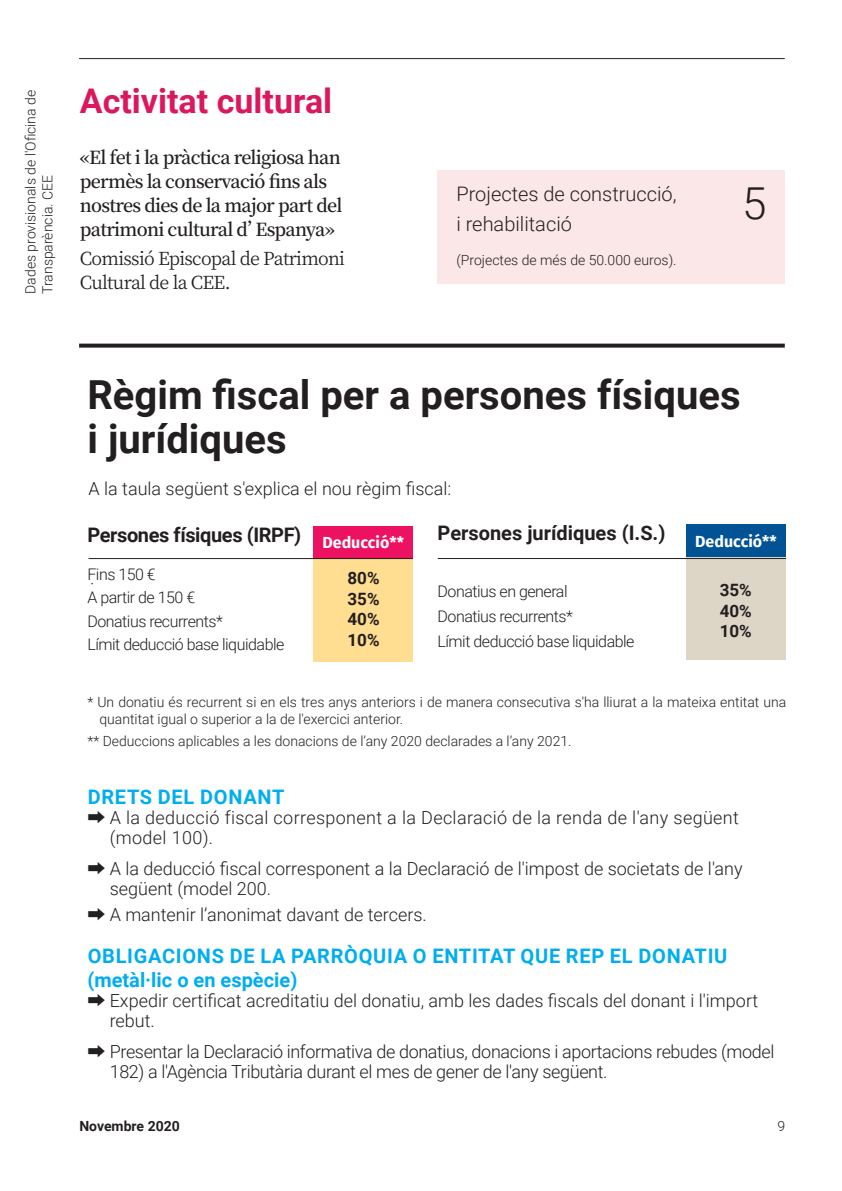
<style>
.page{position:relative;width:842px;height:1191px;background:#fff}
.page>*{position:absolute;margin:0;border:0;box-sizing:border-box;transform-origin:0 0}
.t1{font:300 44px "Roboto";color:#231f20}
.t2{font:700 40px/44px "Roboto";color:#231f20}
.t3{font:700 34px "Roboto";color:#dc185d}
.t4{font:700 20px/24px "Roboto";letter-spacing:.035em;color:#00aeef}
.t5{font:300 20px/30px "Roboto";color:#231f20}
.t6{font:700 20px "Roboto";color:#231f20}
.t7{font:700 20px "Roboto";letter-spacing:-.02em;color:#231f20}
.t8{font:300 18px/20px "Roboto";color:#231f20}
.t9{font:300 18px/20px "Roboto";letter-spacing:-.02em;color:#231f20}
.t10{font:600 18px/24px "Noto Serif TC";letter-spacing:-.04em;color:#231f20}
.t11{font:300 18px/20px "Roboto";letter-spacing:.02em;color:#231f20}
.t12{font:18px/24px "Noto Serif TC";letter-spacing:-.04em;color:#231f20}
.t13{font:700 17px/20.4px "Roboto";color:#231f20;text-align:justify}
.t14{font:300 16px/23.2px "Roboto";letter-spacing:-.03em;color:#231f20}
.t15{font:700 16px "Fira Sans";color:#fff}
.t16{font:300 14px/16.8px "Roboto";color:#231f20}
.t17{font:700 14px "Roboto";color:#231f20}
.s1{font-family:"Noto Sans JP"}
</style>
<div class="page">
<hr style="left:79px;top:58px;width:706px;height:1px;background:#231f20">
<div style="left:438px;top:171px;width:347px;height:113px;background:#fbe7e7"></div>
<div style="left:313px;top:526px;width:100px;height:33px;background:#ec1161"></div>
<div style="left:686px;top:524px;width:100px;height:33px;background:#015396"></div>
<div style="left:313px;top:559px;width:100px;height:102px;background:#ffdd91"></div>
<div style="left:686px;top:557px;width:100px;height:103px;background:#ddd5c6"></div>
<hr style="left:89px;top:558px;width:323px;height:1px;background:#231f20">
<hr style="left:438px;top:558px;width:348px;height:1px;background:#231f20">
<svg style="left:79px;top:343px;width:706px;height:4px;background:#444041"></svg>
<p class="t16" style="left:22px;top:294px;width:205px;rotate:-90deg">Dades provisionals de l'Oficina de<br>Transparència. CEE</p>
<h3 class="t3" style="left:80px;top:77px;width:254px">Activitat cultural</h3>
<p class="t10" style="left:80px;top:145px;width:264px">«El fet i la pràctica religiosa han permès la conservació fins als nostres dies de la major part del patrimoni cultural d’Espanya»</p>
<p class="t12" style="left:80px;top:247px;width:267px">Comissió Episcopal de Patrimoni<br>Cultural de la CEE.</p>
<h3 class="t5" style="left:456px;top:178px;width:222px">Projectes de construcció, i rehabilitació</h3>
<p class="t16" style="left:456px;top:251px;width:222px">(Projectes de més de 50.000 euros).</p>
<h1 class="t1" style="left:742px;top:173px;width:26px">5</h1>
<h2 class="t2" style="left:87px;top:371px;width:655px">Règim fiscal per a persones físiques i jurídiques</h2>
<p class="t8" style="left:89px;top:477px;width:364px">A la taula següent s'explica el nou règim fiscal:</p>
<h3 class="t7" style="left:87px;top:520px;width:215px">Persones físiques (IRPF)</h3>
<p class="t14" style="left:87px;top:562px;width:198px">Fins 150 €<br>A partir de 150 €<br>Donatius recurrents*<br>Límit deducció base liquidable</p>
<h3 class="t6" style="left:438px;top:518px;width:229px">Persones jurídiques (I.S.)</h3>
<p class="t15" style="left:322px;top:529px;width:83px">Deducció**</p>
<p class="t15" style="left:695px;top:527px;width:83px">Deducció**</p>
<p class="t13" style="left:348px;top:567px;width:34px">80% 35% 40% 10%</p>
<p class="t14" style="left:438px;top:578px;width:198px;line-height:24.8px">Donatius en general<br>Donatius recurrents*<br>Límit deducció base liquidable</p>
<p class="t13" style="left:720px;top:579px;width:34px">35% 40% 10%</p>
<p class="t16" style="left:99px;top:693px;width:688px;text-indent:-12px">* Un donatiu és recurrent si en els tres anys anteriors i de manera consecutiva s'ha lliurat a la mateixa entitat una quantitat igual o superior a la de l'exercici anterior.</p>
<p class="t16" style="left:87px;top:732px;width:486px">** Deduccions aplicables a les donacions de l’any 2020 declarades a l’any 2021.</p>
<h3 class="t4" style="left:88px;top:784px;width:198px">DRETS DEL DONANT</h3>
<p class="t11" style="left:110px;top:806px;width:631px;text-indent:-22px"><span class="s1">➡</span> A la deducció fiscal corresponent a la Declaració de la renda de l'any següent (model 100).</p>
<p class="t8" style="left:110px;top:858px;width:634px;text-indent:-22px"><span class="s1">➡</span> A la deducció fiscal corresponent a la Declaració de l'impost de societats de l'any següent (model 200.</p>
<p class="t8" style="left:87px;top:903px;width:341px"><span class="s1">➡</span> A mantenir l’anonimat davant de tercers.</p>
<h3 class="t4" style="left:87px;top:943px;width:642px">OBLIGACIONS DE LA PARRÒQUIA O ENTITAT QUE REP EL DONATIU (metàl·lic o en espècie)</h3>
<p class="t8" style="left:110px;top:989px;width:650px;text-indent:-22px"><span class="s1">➡</span> Expedir certificat acreditatiu del donatiu, amb les dades fiscals del donant i l'import rebut.</p>
<p class="t9" style="left:110px;top:1041px;width:666px;text-indent:-22px"><span class="s1">➡</span> Presentar la Declaració informativa de donatius, donacions i aportacions rebudes (model<br>182) a l'Agència Tributària durant el mes de gener de l'any següent.</p>
<p class="t17" style="left:79px;top:1116px;width:102px">Novembre 2020</p>
<p class="t16" style="left:777px;top:1117px;width:9px">9</p>
</div>
